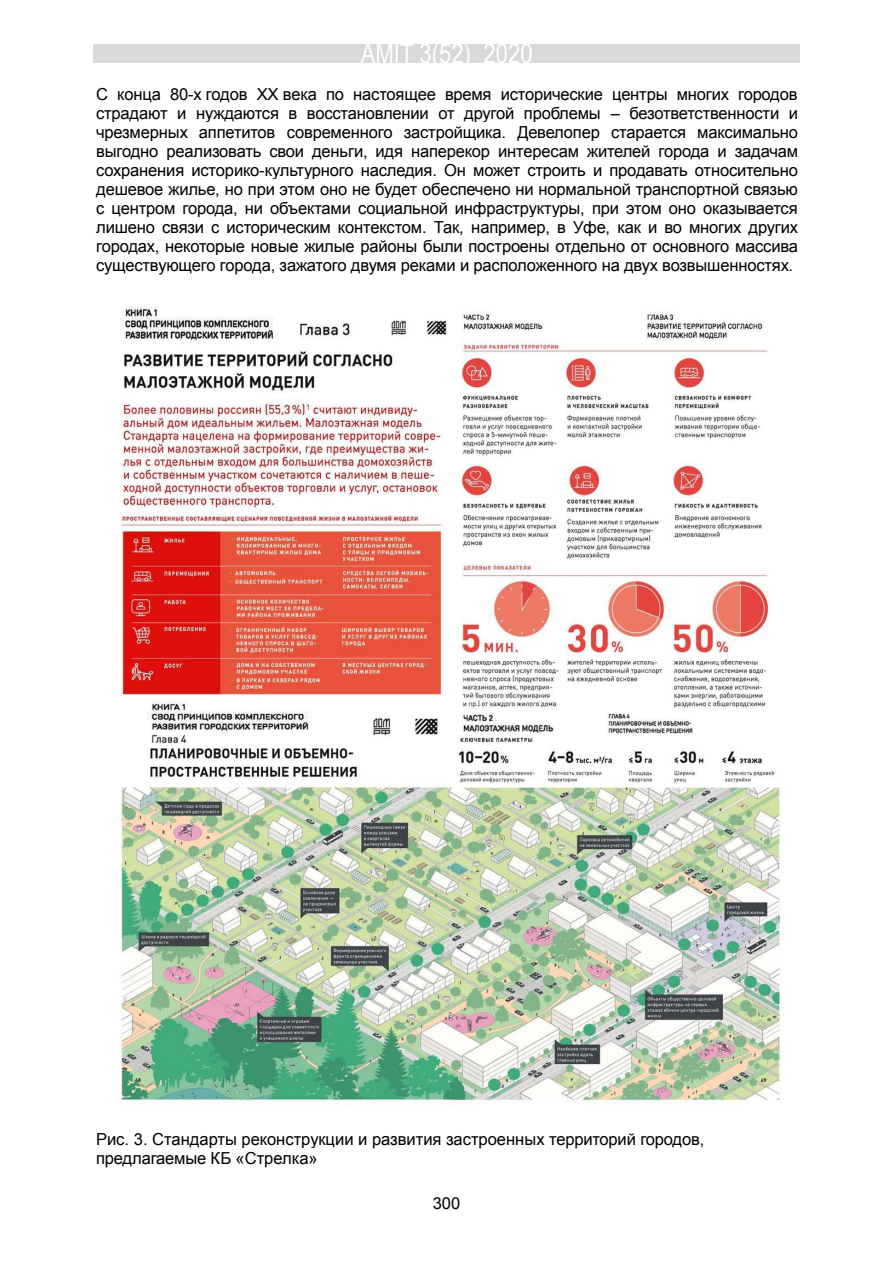
<style>
.page{position:relative;width:893px;height:1263px;background:#fff}
.page>*{position:absolute;margin:0;border:0;box-sizing:border-box;transform-origin:0 0}
.t1{font:27px "Arial Narrow";color:#fff}
.t2{font:16.5px/19px "Arial";letter-spacing:-.01em;color:#000;text-align:justify}
.t3{font:16.5px "Arial";color:#000}
.s1{font-style:inherit}
</style>
<div class="page">
<div style="left:93px;top:44px;width:707px;height:19px;background:#d9d9d9"></div>
<img style="left:120px;top:306px;width:661px;height:796px">
<h1 class="t1" style="left:361px;top:34px;width:173px">AMIT 3(52) 2020</h1>
<p class="t2" style="left:96px;top:85px;width:703px">С конца 80<span class="s1">-</span>х годов ХХ века по настоящее время исторические центры многих городов страдают и нуждаются в восстановлении от другой проблемы – безответственности и чрезмерных аппетитов современного застройщика. Девелопер старается максимально выгодно реализовать свои деньги, идя наперекор интересам жителей города и задачам сохранения историко<span class="s1">-</span>культурного наследия. Он может строить и продавать относительно дешевое жилье, но при этом оно не будет обеспечено ни нормальной транспортной связью с центром города, ни объектами социальной инфраструктуры, при этом оно оказывается лишено связи с историческим контекстом. Так, например, в Уфе, как и во многих других городах, некоторые новые жилые районы были построены отдельно от основного массива существующего города, зажатого двумя реками и расположенного на двух возвышенностях.</p>
<p class="t2" style="left:96px;top:1130px;width:610px">Рис. 3. Стандарты реконструкции и развития застроенных территорий городов, предлагаемые КБ «Стрелка»</p>
<p class="t3" style="left:433px;top:1192px;width:29px">300</p>
</div>
